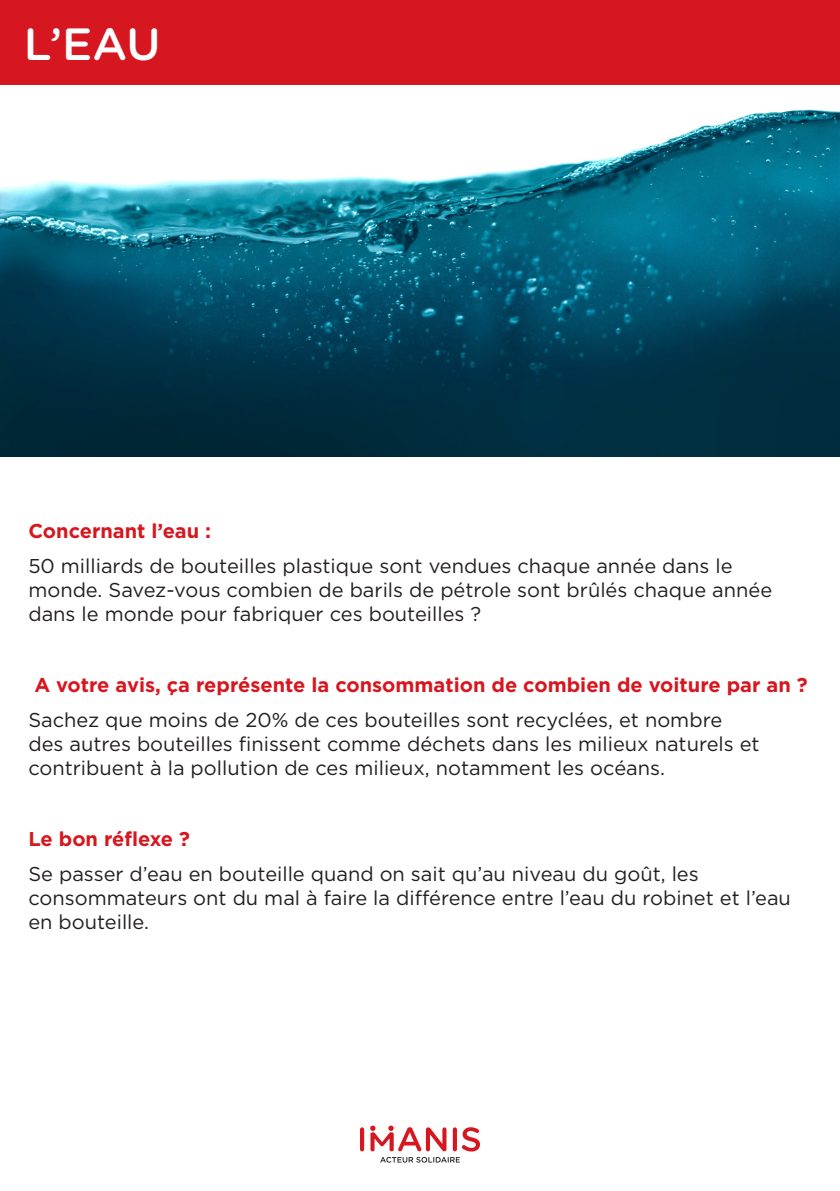
<style>
.page{position:relative;width:840px;height:1191px;background:#fff}
.page>*{position:absolute;margin:0;border:0;box-sizing:border-box;transform-origin:0 0}
.t1{font:500 45.2px "Gotham Rounded";color:#fff}
.t2{font:20px/24px "Gotham";color:#231f20}
.t3{font:700 20px "Gotham";color:#d7171f}
</style>
<div class="page">
<img style="left:0;top:84px;width:839px;height:372px">
<div style="left:0;top:0;width:839px;height:84px;background:#d7171f"></div>
<svg style="left:380px;top:1157px;width:79px;height:5px"></svg>
<hr style="left:360px;top:1127px;width:4px;height:24px;background:#d7171f;border-radius:2px">
<svg style="left:452px;top:1127px;width:4px;height:24px"></svg>
<svg style="left:461px;top:1127px;width:18px;height:24px"></svg>
<svg style="left:370px;top:1125px;width:76px;height:26px"></svg>
<p class="t1" style="left:24px;top:12px;width:138px">L’EAU</p>
<p class="t3" style="left:28px;top:517px;width:184px">Concernant l’eau :</p>
<p class="t2" style="left:28px;top:553px;width:745px">50 milliards de bouteilles plastique sont vendues chaque année dans le monde. Savez-vous combien de barils de pétrole sont brûlés chaque année dans le monde pour fabriquer ces bouteilles ?</p>
<p class="t3" style="left:34px;top:671px;width:774px">A votre avis, ça représente la consommation de combien de voiture par an ?</p>
<p class="t2" style="left:28px;top:707px;width:732px">Sachez que moins de 20% de ces bouteilles sont recyclées, et nombre des autres bouteilles finissent comme déchets dans les milieux naturels et contribuent à la pollution de ces milieux, notamment les océans.</p>
<p class="t3" style="left:28px;top:825px;width:163px">Le bon réflexe ?</p>
<p class="t2" style="left:28px;top:861px;width:763px">Se passer d’eau en bouteille quand on sait qu’au niveau du goût, les consommateurs ont du mal à faire la différence entre l’eau du robinet et l’eau en bouteille.</p>
</div>
